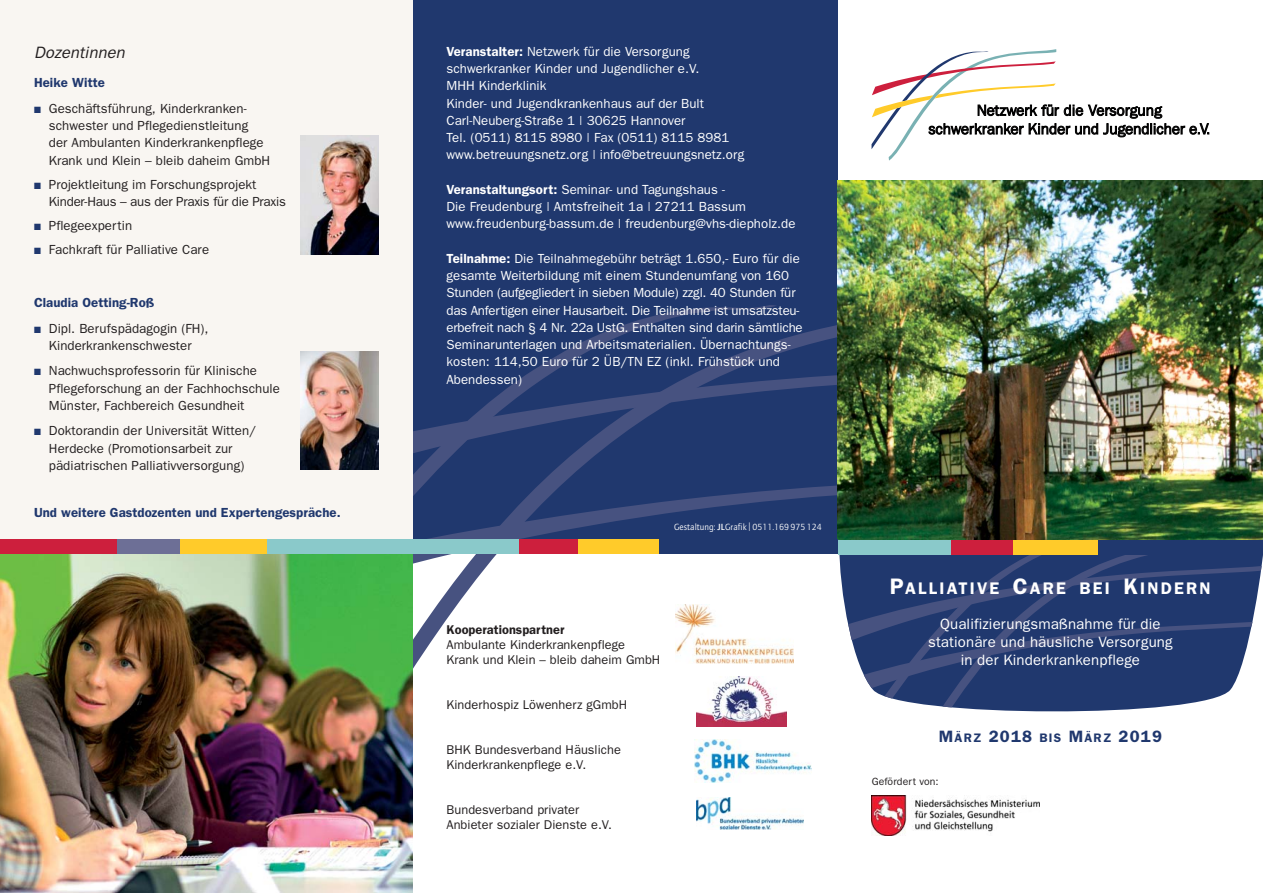
<style>
.page{position:relative;width:1263px;height:893px;background:#fff}
.page>*{position:absolute;margin:0;border:0;box-sizing:border-box;transform-origin:0 0}
.t1{font:600 16.8px "Franklin Gothic";letter-spacing:.135em;color:#fff}
.t2{font:600 16.5px "Franklin Gothic";letter-spacing:.075em;color:#20386e}
.t3{font:italic 16.5px "Franklin Gothic";color:#231f20}
.t4{font:15px/18px "Franklin Gothic";letter-spacing:.01em;color:#fff;text-align:center}
.t5{font:13.2px/17.2px "Franklin Gothic";letter-spacing:.005em;color:#fff}
.t6{font:13.2px/17.2px "Franklin Gothic";letter-spacing:.005em;color:#231f20}
.t7{font:600 13.2px "Franklin Gothic";letter-spacing:.005em;color:#20386e}
.t8{font:12.75px/15px "Franklin Gothic";letter-spacing:.005em;color:#231f20}
.t9{font:600 12.75px "Franklin Gothic";letter-spacing:.005em;color:#231f20}
.t10{font:10.5px "Franklin Gothic";letter-spacing:.005em;color:#231f20}
.t11{font:9px "AT Quay Sans";color:#fff}
.s1{color:#20386e}
.s2{font-weight:600}
.s3{font-weight:500}
.s4{font-size:22.5px}
.s5{font-size:12.3px}
</style>
<div class="page">
<div style="left:412px;top:0;width:426px;height:540px;background:#20386e"></div>
<svg style="left:412px;top:295px;width:426px;height:408px"></svg>
<svg style="left:412px;top:356px;width:426px;height:169px"></svg>
<img style="left:0;top:554px;width:412px;height:339px">
<div style="left:0;top:0;width:412px;height:540px;background:#f9f6f2"></div>
<svg style="left:871px;top:49px;width:338px;height:112px"></svg>
<svg style="left:873px;top:555px;width:390px;height:157px;fill:#20386e"></svg>
<svg style="left:840px;top:563px;width:423px;height:139px;background:#35497a"></svg>
<img style="left:838px;top:180px;width:425px;height:360px">
<div style="left:838px;top:540px;width:114px;height:15px;background:#8ac9ca"></div>
<div style="left:951px;top:540px;width:62px;height:15px;background:#cd1f3d"></div>
<div style="left:1013px;top:540px;width:86px;height:15px;background:#ffcb2a"></div>
<div style="left:1099px;top:540px;width:164px;height:15px;background:#20386e"></div>
<div style="left:412px;top:539px;width:109px;height:15px;background:#8ac9ca"></div>
<div style="left:520px;top:539px;width:58px;height:15px;background:#cd1f3d"></div>
<div style="left:578px;top:539px;width:81px;height:15px;background:#ffcb2a"></div>
<div style="left:659px;top:539px;width:179px;height:15px;background:#20386e"></div>
<img style="left:871px;top:796px;width:169px;height:39px">
<div style="left:0;top:539px;width:141px;height:15px;background:#cd1f3d"></div>
<div style="left:117px;top:539px;width:64px;height:15px;background:#6d6f96"></div>
<div style="left:180px;top:539px;width:87px;height:15px;background:#ffcb2a"></div>
<div style="left:267px;top:539px;width:145px;height:15px;background:#8ac9ca"></div>
<img style="left:300px;top:136px;width:78px;height:118px">
<img style="left:300px;top:351px;width:78px;height:119px">
<div style="left:675px;top:605px;width:124px;height:69px;background:#fff"></div>
<img style="left:675px;top:605px;width:118px;height:59px">
<div style="left:691px;top:673px;width:114px;height:64px;background:#fff"></div>
<img style="left:696px;top:676px;width:91px;height:50px">
<img style="left:695px;top:740px;width:116px;height:42px">
<img style="left:697px;top:798px;width:106px;height:31px">
<p class="t3" style="left:34px;top:47px;width:95px">Dozentinnen</p>
<p class="t7" style="left:34px;top:78px;width:72px">Heike Witte</p>
<p class="t6" style="left:49px;top:101px;width:223px;text-indent:-15px"><span class="s1">■</span> Geschäftsführung, Kinderkranken&shy;schwester und Pflegedienstleitung<br>der Ambulanten Kinderkrankenpflege Krank und Klein – bleib daheim GmbH</p>
<p class="t6" style="left:49px;top:177px;width:239px;text-indent:-15px"><span class="s1">■</span> Projektleitung im Forschungsprojekt<br>Kinder-Haus – aus der Praxis für die Praxis</p>
<p class="t6" style="left:34px;top:218px;width:100px"><span class="s1">■</span> Pflegeexpertin</p>
<p class="t6" style="left:34px;top:242px;width:177px"><span class="s1">■</span> Fachkraft für Palliative Care</p>
<p class="t7" style="left:34px;top:298px;width:122px">Claudia Oetting-Roß</p>
<p class="t6" style="left:34px;top:321px;width:176px;text-align:center"><span class="s1">■</span> Dipl. Berufspädagogin (FH),<br>Kinderkrankenschwester</p>
<p class="t6" style="left:49px;top:363px;width:232px;text-indent:-15px"><span class="s1">■</span> Nachwuchsprofessorin für Klinische<br>Pflegeforschung an der Fachhochschule<br>Münster, Fachbereich Gesundheit</p>
<p class="t6" style="left:49px;top:423px;width:209px;text-indent:-15px"><span class="s1">■</span> Doktorandin der Universität Witten/<br>Herdecke (Promotionsarbeit zur pädiatrischen Palliativversorgung)</p>
<p class="t7" style="left:34px;top:508px;width:308px">Und weitere Gastdozenten und Expertengespräche.</p>
<p class="t5" style="left:446px;top:44px;width:299px"><span class="s2">Veranstalter:</span> Netzwerk für die Versorgung schwerkranker Kinder und Jugendlicher e.V.<br>MHH Kinderklinik<br>Kinder- und Jugendkrankenhaus auf der Bult Carl-Neuberg-Straße 1 | 30625 Hannover<br>Tel. (0511) 8115 8980 | Fax (0511) 8115 8981 www.betreuungsnetz.org | info@betreuungsnetz.org</p>
<p class="t5" style="left:446px;top:182px;width:350px"><span class="s2">Veranstaltungsort:</span> Seminar- und Tagungshaus -<br>Die Freudenburg | Amtsfreiheit 1a | 27211 Bassum www.freudenburg-bassum.de | freudenburg@vhs-diepholz.de</p>
<p class="t5" style="left:446px;top:251px;width:358px"><span class="s2">Teilnahme:</span> Die Teilnahmegebühr beträgt 1.650,- Euro für die gesamte Weiterbildung mit einem Stundenumfang von 160<br>Stunden (aufgegliedert in sieben Module) zzgl. 40 Stunden für das Anfertigen einer Hausarbeit. Die Teilnahme ist umsatz steu&shy;er befreit nach § 4 Nr. 22a UstG. Enthalten sind darin sämtliche Seminarunterlagen und Arbeitsmaterialien. Übernachtungs&shy;kosten: 114,50 Euro für 2 ÜB/TN EZ (inkl. Frühstück und Abendessen)</p>
<p class="t11" style="left:674px;top:523px;width:149px">Gestaltung: <span class="s3">JL</span>Grafik | 0511.169 975 124</p>
<p class="t9" style="left:446px;top:625px;width:119px">Kooperationspartner</p>
<p class="t8" style="left:446px;top:638px;width:215px">Ambulante Kinderkrankenpflege<br>Krank und Klein – bleib daheim GmbH</p>
<p class="t8" style="left:446px;top:698px;width:182px">Kinderhospiz Löwenherz gGmbH</p>
<p class="t8" style="left:446px;top:743px;width:176px">BHK Bundesverband Häusliche<br>Kinderkrankenpflege e.V.</p>
<p class="t8" style="left:446px;top:803px;width:167px">Bundesverband privater<br>Anbieter sozialer Dienste e.V.</p>
<p class="t1" style="left:890px;top:582px;width:322px"><span class="s4">P</span>ALLIATIVE <span class="s4">C</span>ARE BEI <span class="s4">K</span>INDERN</p>
<p class="t4" style="left:928px;top:616px;width:246px">Qualifizierungsmaßnahme für die stationäre und häusliche Versorgung in der Kinderkrankenpflege</p>
<p class="t2" style="left:939px;top:730px;width:225px">M<span class="s5">ÄRZ</span> 2018 <span class="s5">BIS</span> M<span class="s5">ÄRZ</span> 2019</p>
<p class="t10" style="left:872px;top:778px;width:68px">Gefördert von:</p>
</div>
